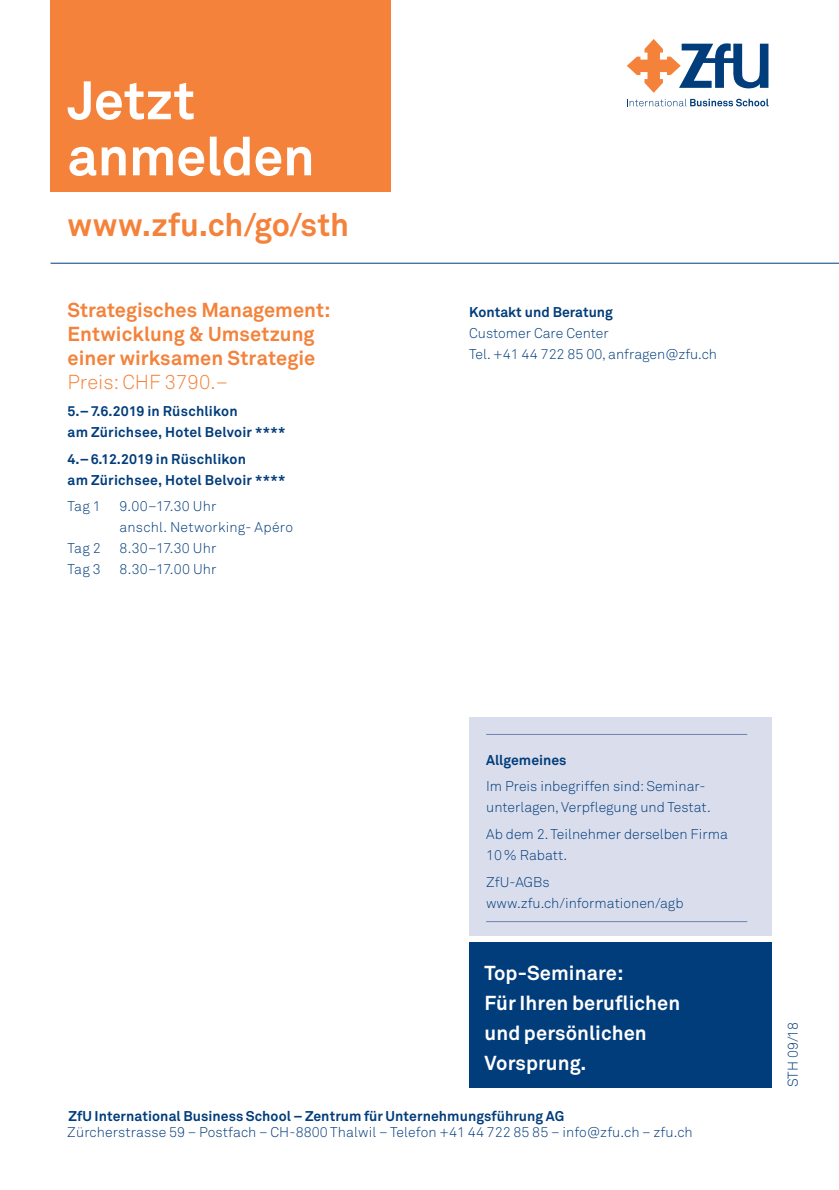
<style>
.page{position:relative;width:839px;height:1190px;background:#fff}
.page>*{position:absolute;margin:0;border:0;box-sizing:border-box;transform-origin:0 0}
.t1{font:700 53.4px/56px "Akkurat Office";letter-spacing:-.01em;color:#fff}
.x_Lauftext{font:700 32px "Akkurat Office";letter-spacing:.005em;color:#f4823a}
.t2{font:700 20px/30px "Akkurat Office";letter-spacing:.005em;color:#fff}
.zfu_-_Lauftext{font:700 20px/24px "Akkurat Office";letter-spacing:.005em;color:#f4823a}
.x_Text_klein{font:700 20px "Akkurat Office";color:#f4823a}
.x_Text_klein-2{font:300 20px "Akkurat";color:#f4823a}
.zfu_-_Text_klein{font:300 14px/21px "Akkurat";color:#013c7b}
.t3{font:700 14px/21px "Akkurat Office";letter-spacing:.005em;color:#013c7b}
.x_Text_klein-3{font:300 14px "Akkurat";letter-spacing:.01em;color:#013c7b}
</style>
<div class="page">
<div style="left:469px;top:717px;width:302px;height:218px;background:#dadeec"></div>
<hr style="left:486px;top:921px;width:260px;height:1px;background:#6f83b0">
<hr style="left:486px;top:734px;width:260px;height:1px;background:#6f83b0">
<div style="left:51px;top:0;width:340px;height:192px;background:#f4823a"></div>
<svg style="left:627px;top:39px;width:141px;height:54px"></svg>
<svg style="left:627px;top:99px;width:141px;height:7px"></svg>
<hr style="left:51px;top:263px;width:787px;height:1px;background:#013c7b">
<div style="left:469px;top:942px;width:302px;height:145px;background:#013c7b"></div>
<h1 class="t1" style="left:68px;top:73px;width:248px">Jetzt anmelden</h1>
<p class="x_Lauftext" style="left:68px;top:205px;width:283px">www.zfu.ch/go/sth</p>
<p class="x_Text_klein" style="left:68px;top:298px;width:264px">Strategisches Management:</p>
<p class="zfu_-_Lauftext" style="left:68px;top:322px;width:249px">Entwicklung &amp; Umsetzung einer wirksamen Strategie</p>
<p class="x_Text_klein-2" style="left:68px;top:370px;width:162px">Preis: CHF 3790.–</p>
<p class="t3" style="left:68px;top:400px;width:219px">5.–7.6.2019 in Rüschlikon<br>am Zürichsee, Hotel Belvoir ****</p>
<p class="t3" style="left:68px;top:448px;width:219px">4.–6.12.2019 in Rüschlikon<br>am Zürichsee, Hotel Belvoir ****</p>
<p class="zfu_-_Text_klein" style="left:68px;top:496px;width:35px">Tag 1</p>
<p class="zfu_-_Text_klein" style="left:120px;top:496px;width:98px">9.00–17.30 Uhr</p>
<p class="x_Text_klein-3" style="left:120px;top:519px;width:175px">anschl. Networking- Apéro</p>
<p class="x_Text_klein-3" style="left:68px;top:540px;width:35px">Tag 2</p>
<p class="x_Text_klein-3" style="left:120px;top:540px;width:98px">8.30–17.30 Uhr</p>
<p class="x_Text_klein-3" style="left:68px;top:561px;width:35px">Tag 3</p>
<p class="x_Text_klein-3" style="left:120px;top:561px;width:98px">8.30–17.00 Uhr</p>
<p class="t3" style="left:469px;top:301px;width:145px">Kontakt und Beratung</p>
<p class="zfu_-_Text_klein" style="left:469px;top:322px;width:249px">Customer Care Center<br>Tel. +41 44 722 85 00, anfragen@zfu.ch</p>
<p class="t3" style="left:486px;top:749px;width:82px">Allgemeines</p>
<p class="zfu_-_Text_klein" style="left:486px;top:776px;width:226px">Im Preis inbegriffen sind: Seminar&shy;unterlagen, Verpflegung und Testat.</p>
<p class="zfu_-_Text_klein" style="left:486px;top:824px;width:243px">Ab dem 2. Teilnehmer derselben Firma</p>
<p class="zfu_-_Text_klein" style="left:486px;top:845px;width:82px">10% Rabatt.</p>
<p class="zfu_-_Text_klein" style="left:486px;top:871px;width:199px">ZfU-AGBs www.zfu.ch/informationen/agb</p>
<h3 class="t2" style="left:484px;top:958px;width:197px">Top-Seminare:<br>Für Ihren beruflichen und persönlichen<br>Vorsprung.</h3>
<p class="t3" style="left:68px;top:1105px;width:497px">ZfU International Business School – Zentrum für Unternehmungsführung AG</p>
<p class="zfu_-_Text_klein" style="left:67px;top:1122px;width:626px">Zürcherstrasse 59 – Postfach – CH-8800 Thalwil – Telefon +41 44 722 85 85 – info@zfu.ch – zfu.ch</p>
<p class="x_Text_klein-3" style="left:784px;top:1087px;width:67px;rotate:-90deg">STH 09/18</p>
</div>
